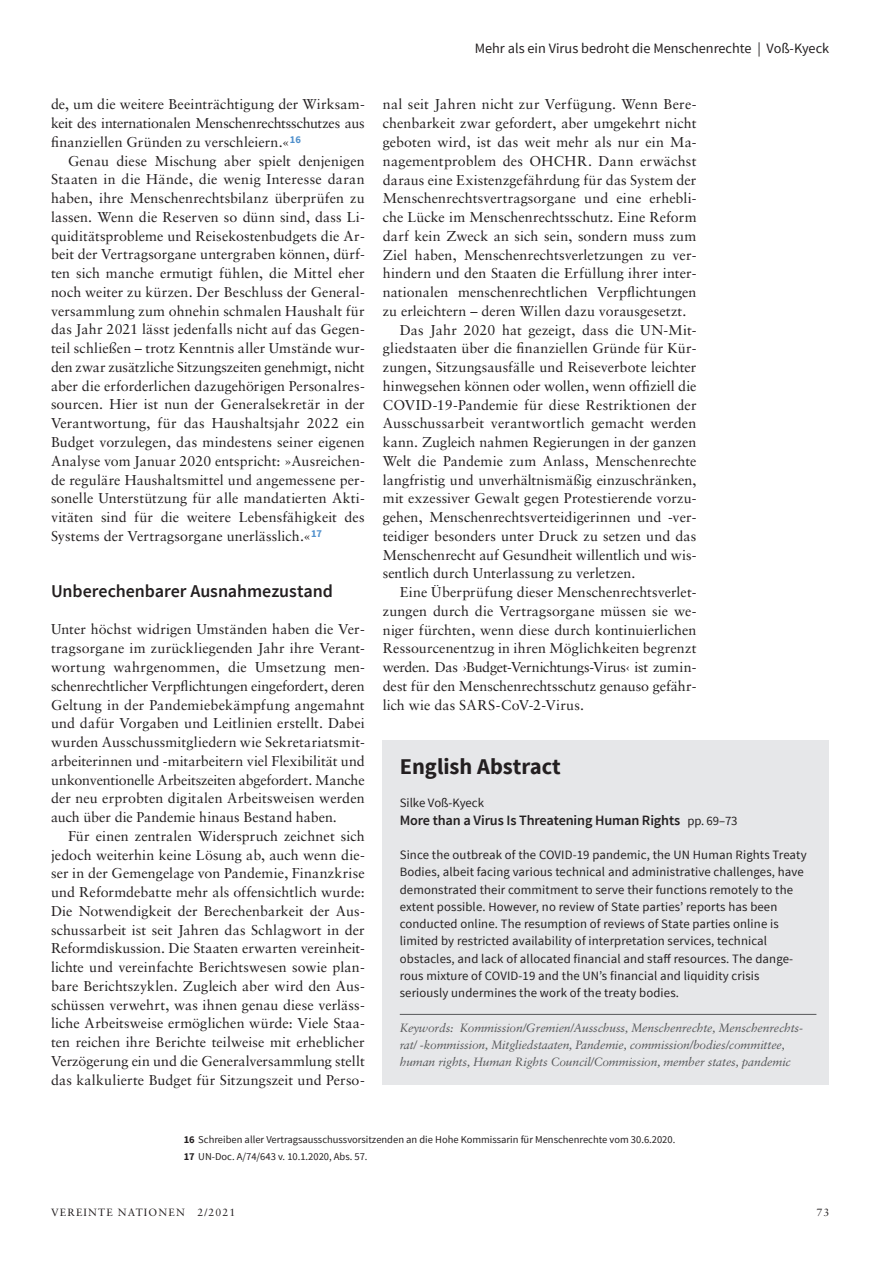
<style>
.page{position:relative;width:893px;height:1263px;background:#fff}
.page>*{position:absolute;margin:0;border:0;box-sizing:border-box;transform-origin:0 0}
.t1{font:700 22.5px "Source Sans Pro";color:#231f20}
.t2{font:600 18px "Source Sans Pro";letter-spacing:-.005em;color:#231f20}
.t3{font:14.25px/18.8px "Sabon LT Std";letter-spacing:.005em;color:#231f20;text-align:justify}
.t4{font:14.25px "Source Sans Pro";color:#231f20}
.t5{font:600 14.25px "Source Sans Pro";letter-spacing:-.01em;color:#231f20}
.t6{font:14.25px "Sabon LT Std";letter-spacing:-.015em;color:#231f20}
.t7{font:14.25px "Sabon LT Std";letter-spacing:.025em;color:#231f20}
.t8{font:12.75px/17.2px "Source Sans Pro";letter-spacing:.01em;color:#231f20}
.t9{font:italic 12px/17.2px "Sabon LT Std";letter-spacing:-.01em;color:#57585a}
.t10{font:10.5px/16.5px "Source Sans Pro";color:#231f20}
.t11{font:10.5px "Sabon LT Std";letter-spacing:.11em;color:#231f20}
.s1{font-weight:400;font-size:12.75px}
.s2{font-weight:700}
</style>
<div class="page">
<div style="left:383px;top:740px;width:446px;height:344px;background:#e6e7e9"></div>
<hr style="left:400px;top:1014px;width:416px;height:1px;background:#57585a">
<p class="t3" style="left:51px;top:95px;width:315px">de, um die weitere Beeinträchtigung der Wirksam&shy;keit des internationalen Menschenrechtsschutzes aus finanziellen Gründen zu verschleiern.«<sup>16</sup></p>
<p class="t3" style="left:51px;top:151px;width:315px;text-indent:17px">Genau diese Mischung aber spielt denjenigen Staaten in die Hände, die wenig Interesse daran haben, ihre Menschenrechtsbilanz überprüfen zu lassen. Wenn die Reserven so dünn sind, dass Li&shy;quiditätsprobleme und Reisekostenbudgets die Ar&shy;beit der Vertragsorgane untergraben können, dürf&shy;ten sich manche ermutigt fühlen, die Mittel eher noch weiter zu kürzen. Der Beschluss der General&shy;versammlung zum ohnehin schmalen Haushalt für das Jahr 2021 lässt jedenfalls nicht auf das Gegen&shy;teil schließen – trotz Kenntnis aller Umstände wur&shy;den zwar zusätzliche Sitzungszeiten genehmigt, nicht aber die erforderlichen dazugehörigen Personalres&shy;sourcen. Hier ist nun der Generalsekretär in der Verantwortung, für das Haushaltsjahr 2022 ein Budget vorzulegen, das mindestens seiner eigenen Analyse vom Januar 2020 entspricht: »Ausreichen&shy;de reguläre Haushaltsmittel und angemessene per&shy;sonelle Unterstützung für alle mandatierten Akti&shy;vitäten sind für die weitere Lebensfähigkeit des Systems der Vertragsorgane unerlässlich.«<sup>17</sup></p>
<p class="t2" style="left:51px;top:580px;width:283px">Unberechenbarer Ausnahmezustand</p>
<p class="t3" style="left:51px;top:620px;width:315px">Unter höchst widrigen Umständen haben die Ver&shy;tragsorgane im zurückliegenden Jahr ihre Verant&shy;wortung wahrgenommen, die Umsetzung men&shy;schenrechtlicher Verpflichtungen eingefordert, deren Geltung in der Pandemiebekämpfung angemahnt und dafür Vorgaben und Leitlinien erstellt. Dabei wurden Ausschussmitgliedern wie Sekretariatsmit&shy;arbeiterinnen und -mitarbeitern viel Flexibilität und unkonventionelle Arbeitszeiten abgefordert. Manche der neu erprobten digitalen Arbeitsweisen werden auch über die Pandemie hinaus Bestand haben.</p>
<p class="t3" style="left:51px;top:826px;width:315px;text-indent:17px">Für einen zentralen Widerspruch zeichnet sich jedoch weiterhin keine Lösung ab, auch wenn die&shy;ser in der Gemengelage von Pandemie, Finanzkrise und Reformdebatte mehr als offensichtlich wurde:<br>Die Notwendigkeit der Berechenbarkeit der Aus&shy;schussarbeit ist seit Jahren das Schlagwort in der Reformdiskussion. Die Staaten erwarten vereinheit&shy;lichte und vereinfachte Berichtswesen sowie plan&shy;bare Berichtszyklen. Zugleich aber wird den Aus&shy;schüssen verwehrt, was ihnen genau diese verläss&shy;liche Arbeitsweise ermöglichen würde: Viele Staa&shy;ten reichen ihre Berichte teilweise mit erheblicher Verzögerung ein und die Generalversammlung stellt das kalkulierte Budget für Sitzungszeit und Perso-</p>
<p class="t4" style="left:475px;top:40px;width:356px">Mehr als ein Virus bedroht die Menschenrechte | Voß-Kyeck</p>
<p class="t7" style="left:383px;top:96px;width:315px">nal seit Jahren nicht zur Verfügung. Wenn Bere-</p>
<p class="t3" style="left:383px;top:114px;width:315px">chenbarkeit zwar gefordert, aber umgekehrt nicht</p>
<p class="t3" style="left:383px;top:133px;width:315px">geboten wird, ist das weit mehr als nur ein Ma-</p>
<p class="t3" style="left:383px;top:151px;width:315px">nagementproblem des OHCHR. Dann erwächst</p>
<p class="t3" style="left:383px;top:170px;width:315px">daraus eine Existenzgefährdung für das System der</p>
<p class="t3" style="left:383px;top:189px;width:315px">Menschenrechtsvertragsorgane und eine erhebli-</p>
<p class="t3" style="left:383px;top:208px;width:315px">che Lücke im Menschenrechtsschutz. Eine Reform</p>
<p class="t3" style="left:383px;top:226px;width:315px">darf kein Zweck an sich sein, sondern muss zum</p>
<p class="t3" style="left:383px;top:245px;width:315px">Ziel haben, Menschenrechtsverletzungen zu ver-</p>
<p class="t3" style="left:383px;top:264px;width:315px">hindern und den Staaten die Erfüllung ihrer inter-</p>
<p class="t3" style="left:383px;top:283px;width:315px">nationalen menschenrechtlichen Verpflichtungen</p>
<p class="t3" style="left:383px;top:301px;width:305px">zu erleichtern – deren Willen dazu vorausgesetzt.</p>
<p class="t3" style="left:400px;top:320px;width:298px">Das Jahr 2020 hat gezeigt, dass die UN-Mit-</p>
<p class="t3" style="left:383px;top:339px;width:315px">gliedstaaten über die finanziellen Gründe für Kür-</p>
<p class="t3" style="left:383px;top:358px;width:315px">zungen, Sitzungsausfälle und Reiseverbote leichter</p>
<p class="t3" style="left:383px;top:376px;width:315px">hinwegsehen können oder wollen, wenn offiziell die</p>
<p class="t3" style="left:383px;top:395px;width:315px">COVID-19-Pandemie für diese Restriktionen der</p>
<p class="t3" style="left:383px;top:414px;width:315px">Ausschussarbeit verantwortlich gemacht werden</p>
<p class="t3" style="left:383px;top:433px;width:315px">kann. Zugleich nahmen Regierungen in der ganzen</p>
<p class="t3" style="left:383px;top:451px;width:315px">Welt die Pandemie zum Anlass, Menschenrechte</p>
<p class="t3" style="left:383px;top:470px;width:315px">langfristig und unverhältnismäßig einzuschränken,</p>
<p class="t3" style="left:383px;top:489px;width:315px">mit exzessiver Gewalt gegen Protestierende vorzu-</p>
<p class="t3" style="left:383px;top:508px;width:315px">gehen, Menschenrechtsverteidigerinnen und -ver-</p>
<p class="t3" style="left:383px;top:526px;width:315px">teidiger besonders unter Druck zu setzen und das</p>
<p class="t3" style="left:383px;top:545px;width:315px">Menschenrecht auf Gesundheit willentlich und wis-</p>
<p class="t3" style="left:383px;top:564px;width:254px">sentlich durch Unterlassung zu verletzen.</p>
<p class="t3" style="left:400px;top:583px;width:298px">Eine Überprüfung dieser Menschenrechtsverlet-</p>
<p class="t3" style="left:383px;top:601px;width:314px">zungen durch die Vertragsorgane müssen sie we-</p>
<p class="t3" style="left:383px;top:620px;width:315px">niger fürchten, wenn diese durch kontinuierlichen</p>
<p class="t3" style="left:383px;top:639px;width:315px">Ressourcenentzug in ihren Möglichkeiten begrenzt</p>
<p class="t6" style="left:383px;top:659px;width:315px">werden. Das ›Budget-Vernichtungs-Virus‹ ist zumin-</p>
<p class="t3" style="left:383px;top:676px;width:314px">dest für den Menschenrechtsschutz genauso gefähr-</p>
<p class="t3" style="left:383px;top:695px;width:203px">lich wie das SARS-CoV-2-Virus.</p>
<h1 class="t1" style="left:400px;top:752px;width:163px">English Abstract</h1>
<p class="t8" style="left:400px;top:795px;width:86px">Silke Voß-Kyeck</p>
<p class="t5" style="left:400px;top:811px;width:339px">More than a Virus Is Threatening Human Rights <span class="s1">pp. 69–73</span></p>
<p class="t8" style="left:400px;top:846px;width:408px">Since the outbreak of the COVID-19 pandemic, the UN Human Rights Treaty Bodies, albeit facing various technical and administrative challenges, have demonstrated their commitment to serve their functions remotely to the extent possible. However, no review of State parties’ reports has been conducted online. The resumption of reviews of State parties online is limited by restricted availability of interpretation services, technical obstacles, and lack of allocated financial and staff resources. The dange&shy;rous mixture of COVID-19 and the UN’s financial and liquidity crisis seriously undermines the work of the treaty bodies.</p>
<p class="t9" style="left:400px;top:1019px;width:405px">Keywords: Kommission/Gremien/Ausschuss, Menschenrechte, Menschenrechts&shy;rat/ -kommission, Mitgliedstaaten, Pandemie, commission/bodies/committee, human rights, Human Rights Council/Commission, member states, pandemic</p>
<p class="t10" style="left:184px;top:1131px;width:493px"><span class="s2">16</span> Schreiben aller Vertragsausschussvorsitzenden an die Hohe Kommissarin für Menschenrechte vom 30.6.2020.<br><span class="s2">17</span> UN -Doc. A/74/643 v. 10.1.2020, Abs. 57.</p>
<p class="t11" style="left:51px;top:1206px;width:186px">Vereinte Nationen 2/2021</p>
<p class="t11" style="left:816px;top:1206px;width:14px">73</p>
</div>
